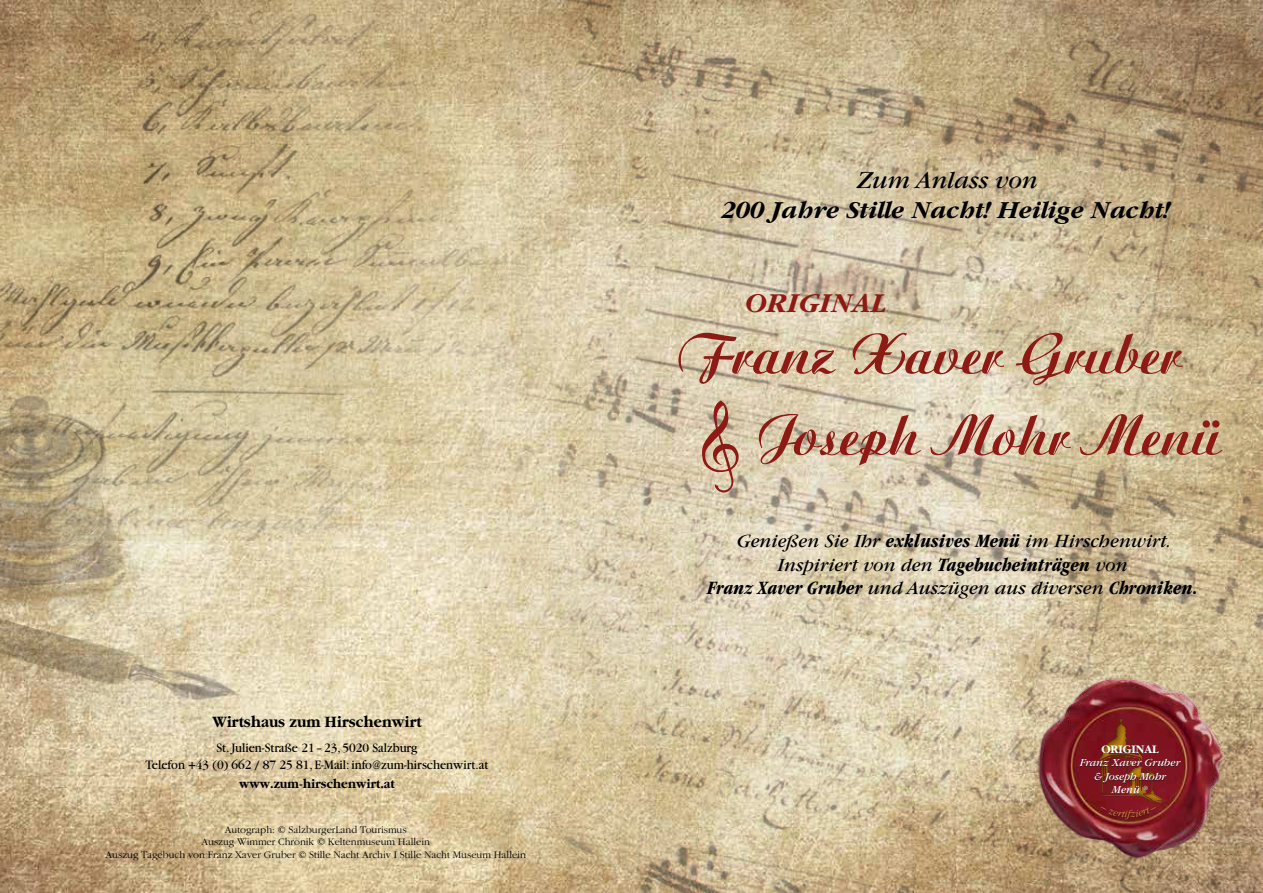
<style>
.page{position:relative;width:1263px;height:893px;background:#fff}
.page>*{position:absolute;margin:0;border:0;box-sizing:border-box;transform-origin:0 0}
.t1{font:60px/81.3px "Ariston Bld";color:#8d1a14}
.t2{font:italic 700 28.5px "Garamond";color:#8d1a14}
.t3{font:italic 700 25.5px "Garamond";color:#000}
.t4{font:italic 25.5px "Garamond";color:#000}
.t5{font:italic 19.5px/23.4px "Garamond";color:#000;text-align:center}
.t6{font:700 16.5px "Garamond";color:#000;scale:.93 1}
.t7{font:13.5px/16.5px "Garamond";color:#000;text-align:center;scale:.93 1}
.t8{font:700 13.5px "Garamond";color:#000;scale:.93 1}
.t9{font:700 12px "Garamond";color:#fff}
.t10{font:italic 11.25px/13.5px "Garamond";color:#fff;text-align:center}
.t11{font:300 10.5px/12.6px "Garamond";color:#000;text-align:center}
.s1{font-weight:700;font-stretch:condensed}
</style>
<div class="page">
<img style="left:0;top:540px;width:348px;height:353px">
<img style="left:348px;top:0;width:915px;height:893px">
<svg style="left:701px;top:400px;width:40px;height:97px;background:#c5a28b"></svg>
<img style="left:0;top:0;width:570px;height:540px">
<img style="left:0;top:278px;width:342px;height:463px">
<img style="left:1019px;top:655px;width:216px;height:224px">
<div style="left:1091px;top:713px;width:81px;height:96px;background:#000;opacity:.75"></div>
<div style="left:1079px;top:750px;width:102px;height:39px;background:#000;opacity:.75"></div>
<div style="left:1097px;top:805px;width:62px;height:21px;background:#000;opacity:.75"></div>
<svg style="left:1098px;top:718px;width:69px;height:102px;background:#7a201c"></svg>
<h3 class="t6" style="left:212px;top:713px;width:226px">Wirtshaus zum Hirschenwirt</h3>
<p class="t7" style="left:146px;top:740px;width:370px">St. Julien-Straße 21–23, 5020 Salzburg<br>Telefon +43 (0) 662 / 87 25 81, E-Mail: info@zum-hirschenwirt.at</p>
<p class="t8" style="left:239px;top:776px;width:169px">www.zum-hirschenwirt.at</p>
<p class="t11" style="left:106px;top:823px;width:422px">Autograph: © SalzburgerLand Tourismus<br>Auszug Wimmer Chronik © Keltenmuseum Hallein<br>Auszug Tagebuch von Franz Xaver Gruber © Stille Nacht Archiv I Stille Nacht Museum Hallein</p>
<h3 class="t4" style="left:857px;top:167px;width:183px">Zum Anlass von</h3>
<h3 class="t3" style="left:723px;top:196px;width:450px">200 Jahre Stille Nacht! Heilige Nacht!</h3>
<h2 class="t2" style="left:747px;top:287px;width:143px">ORIGINAL</h2>
<h1 class="t1" style="left:758px;top:318px;width:465px;text-indent:-80px">Franz Xaver Gruber<br>Joseph Mohr Menü</h1>
<h3 class="t5" style="left:707px;top:530px;width:491px">Genießen Sie Ihr <span class="s1">exklusives Menü</span> im Hirschenwirt.<br>Inspiriert von den <span class="s1">Tagebucheinträgen</span> von<br><span class="s1">Franz Xaver Gruber</span> und Auszügen aus diversen <span class="s1">Chroniken.</span></h3>
<p class="t9" style="left:1101px;top:742px;width:59px">ORIGINAL</p>
<p class="t10" style="left:1080px;top:756px;width:102px">Franz Xaver Gruber &amp; Joseph Mohr<br>Menü <sup>®</sup></p>
</div>
